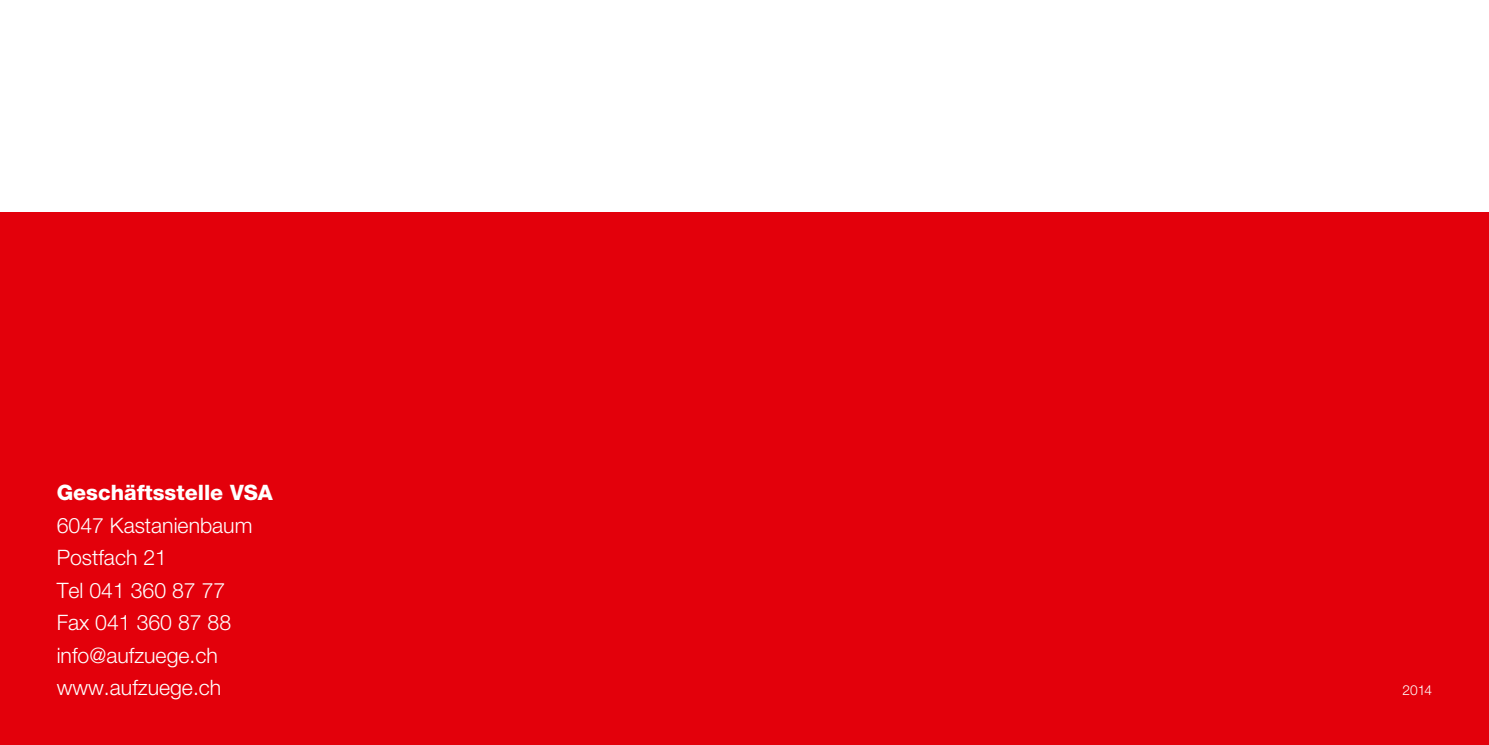
<style>
.page{position:relative;width:1489px;height:745px;background:#fff}
.page>*{position:absolute;margin:0;border:0;box-sizing:border-box;transform-origin:0 0}
.t1{font:300 21.25px/32.5px "Helvetica Neue";color:#fff}
.t2{font:800 21.25px "Helvetica Neue";color:#fff}
.t3{font:300 13.75px "Helvetica Neue";color:#fff}
</style>
<div class="page">
<div style="left:0;top:213px;width:1488px;height:531px;background:#e3000b"></div>
<p class="t2" style="left:57px;top:479px;width:218px">Geschäftsstelle VSA</p>
<p class="t1" style="left:57px;top:508px;width:197px">6047 Kastanienbaum<br>Postfach 21<br>Tel 041 360 87 77<br>Fax 041 360 87 88 info@aufzuege.ch www.aufzuege.ch</p>
<p class="t3" style="left:1402px;top:681px;width:31px">2014</p>
</div>
